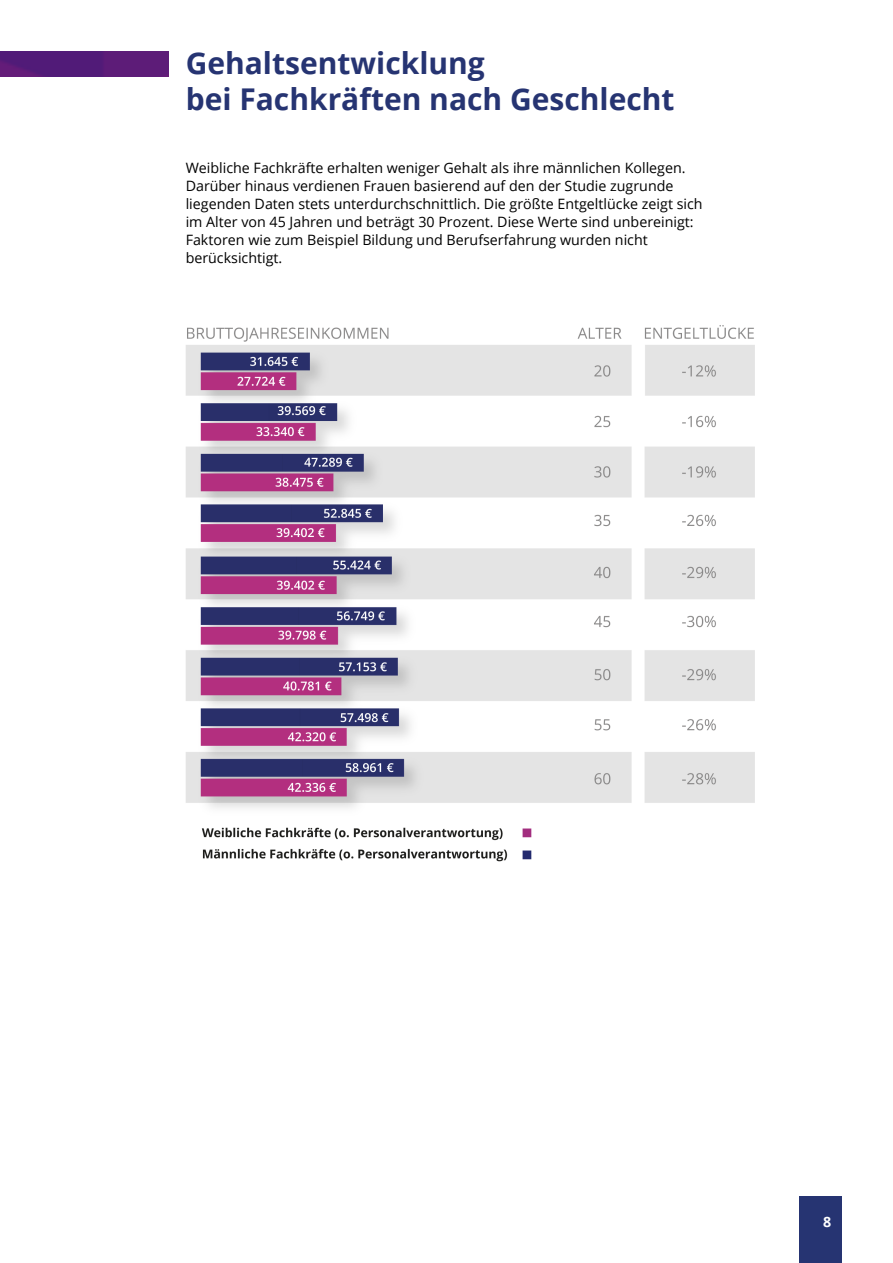
<style>
.page{position:relative;width:893px;height:1263px;background:#fff}
.page>*{position:absolute;margin:0;border:0;box-sizing:border-box;transform-origin:0 0}
.t1{font:700 30px "Open Sans";color:#263472}
.t2{font:14.25px/18px "Open Sans";color:#000001}
.t3{font:700 14.25px "Open Sans";color:#fff}
</style>
<div class="page">
<div style="left:799px;top:1196px;width:43px;height:67px;background:#263472"></div>
<img style="left:0;top:51px;width:169px;height:26px">
<img style="left:186px;top:325px;width:569px;height:537px">
<p class="t1" style="left:186px;top:42px;width:301px">Gehaltsentwicklung</p>
<p class="t1" style="left:186px;top:78px;width:490px">bei Fachkräften nach Geschlecht</p>
<p class="t2" style="left:186px;top:158px;width:518px">Weibliche Fachkräfte erhalten weniger Gehalt als ihre männlichen Kollegen.<br>Darüber hinaus verdienen Frauen basierend auf den der Studie zugrunde liegenden Daten stets unterdurchschnittlich. Die größte Entgeltlücke zeigt sich im Alter von 45 Jahren und beträgt 30 Prozent. Diese Werte sind unbereinigt:<br>Faktoren wie zum Beispiel Bildung und Berufserfahrung wurden nicht berücksichtigt.</p>
<p class="t3" style="left:823px;top:1212px;width:10px">8</p>
</div>
